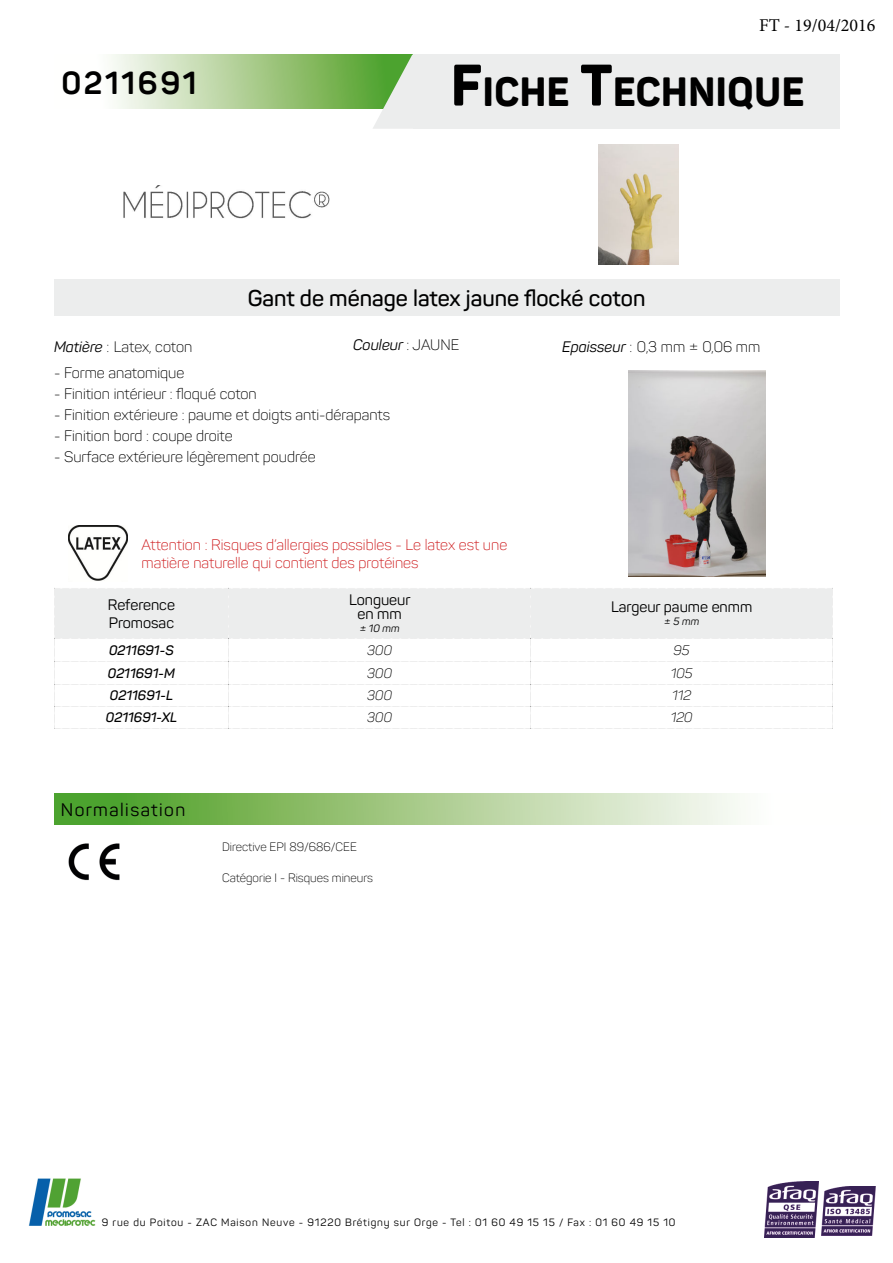
<style>
.page{position:relative;width:893px;height:1263px;background:#fff}
.page>*{position:absolute;margin:0;border:0;box-sizing:border-box;transform-origin:0 0}
.t1{font:800 40.35px "Panton";letter-spacing:.015em;color:#000;scale:.96 1}
.t2{font:700 31.5px "Panton";letter-spacing:.08em;color:#000}
.t3{font:600 22.5px "Panton";color:#000}
.t4{font:18px "Panton";letter-spacing:.08em;color:#000}
.t5{font:18px "Minion Pro";color:#000}
.t6{font:300 15px "Panton";color:#000}
.t7{font:300 15px/18px "Panton";color:#cd1719}
.t8{font:15px/18px "Panton";color:#000}
.t9{font:italic 15px "Panton";color:#000}
.t10{font:italic 600 13.5px "Panton";color:#000}
.t11{font:italic 300 13.5px "Panton";color:#000}
.t12{font:300 12px "Panton";color:#000}
.t13{font:10.5px "Panton";letter-spacing:.08em;color:#000}
.t14{font:italic 10.5px "Panton";color:#000}
.s1{font-size:57.6px}
.s2{font-weight:400;font-style:italic}
.s3{font-weight:300;font-style:normal}
</style>
<div class="page">
<div style="left:413px;top:54px;width:426px;height:75px;background:#eceded"></div>
<svg style="left:111px;top:54px;width:261px;height:55px"></svg>
<svg style="left:372px;top:54px;width:41px;height:75px"></svg>
<img style="left:28px;top:1178px;width:68px;height:48px">
<img style="left:764px;top:1182px;width:54px;height:55px">
<img style="left:821px;top:1186px;width:54px;height:50px">
<div style="left:54px;top:794px;width:826px;height:31px;background:linear-gradient(to right,#489b1e,#fff)"></div>
<div style="left:54px;top:279px;width:785px;height:37px;background:#eceded"></div>
<img style="left:123px;top:185px;width:207px;height:34px">
<svg style="left:54px;top:588px;width:779px;height:141px"></svg>
<img style="left:68px;top:843px;width:52px;height:38px">
<img style="left:68px;top:525px;width:60px;height:56px">
<img style="left:598px;top:144px;width:80px;height:120px">
<img style="left:628px;top:370px;width:137px;height:206px">
<h2 class="t2" style="left:61px;top:65px;width:137px">0211691</h2>
<p class="t5" style="left:759px;top:15px;width:118px">FT - 19/04/2016</p>
<h1 class="t1" style="left:451px;top:76px;width:369px"><span class="s1">F</span>ICHE <span class="s1">T</span>ECHNIQUE</h1>
<h3 class="t3" style="left:248px;top:289px;width:399px">Gant de ménage latex jaune flocké coton</h3>
<p class="t6" style="left:54px;top:341px;width:140px"><span class="s2">Matière</span> : Latex, coton</p>
<p class="t9" style="left:353px;top:339px;width:108px">Couleur <span class="s3">: JAUNE</span></p>
<p class="t6" style="left:54px;top:367px;width:132px">- Forme anatomique</p>
<p class="t6" style="left:54px;top:388px;width:204px">- Finition intérieur : floqué coton</p>
<p class="t6" style="left:54px;top:409px;width:337px">- Finition extérieure : paume et doigts anti-dérapants</p>
<p class="t6" style="left:54px;top:430px;width:180px">- Finition bord : coupe droite</p>
<p class="t6" style="left:54px;top:451px;width:263px">- Surface extérieure légèrement poudrée</p>
<p class="t7" style="left:142px;top:537px;width:367px">Attention : Risques d’allergies possibles - Le latex est une matière naturelle qui contient des protéines</p>
<p class="t8" style="left:108px;top:597px;width:69px">Reference<br>Promosac</p>
<p class="t8" style="left:349px;top:595px;width:63px;line-height:13.5px;text-align:center">Longueur en mm</p>
<p class="t14" style="left:360px;top:624px;width:41px">± 10 mm</p>
<p class="t6" style="left:562px;top:341px;width:199px"><span class="s2">Epaisseur</span> : 0,3 mm ± 0,06 mm</p>
<p class="t8" style="left:611px;top:599px;width:143px">Largeur paume enmm</p>
<p class="t14" style="left:664px;top:618px;width:36px">± 5 mm</p>
<p class="t10" style="left:109px;top:642px;width:66px">0211691-S</p>
<p class="t11" style="left:367px;top:645px;width:26px">300</p>
<p class="t11" style="left:673px;top:645px;width:18px">95</p>
<p class="t10" style="left:108px;top:665px;width:69px">0211691-M</p>
<p class="t11" style="left:367px;top:668px;width:26px">300</p>
<p class="t11" style="left:670px;top:668px;width:23px">105</p>
<p class="t10" style="left:110px;top:688px;width:65px">0211691-L</p>
<p class="t11" style="left:367px;top:690px;width:26px">300</p>
<p class="t11" style="left:672px;top:690px;width:21px">112</p>
<p class="t10" style="left:106px;top:710px;width:73px">0211691-XL</p>
<p class="t11" style="left:367px;top:712px;width:26px">300</p>
<p class="t11" style="left:670px;top:712px;width:23px">120</p>
<p class="t4" style="left:61px;top:803px;width:126px">Normalisation</p>
<p class="t12" style="left:222px;top:842px;width:136px">Directive EPI 89/686/CEE</p>
<p class="t12" style="left:222px;top:873px;width:153px">Catégorie I - Risques mineurs</p>
<p class="t13" style="left:102px;top:1218px;width:575px">9 rue du Poitou - ZAC Maison Neuve - 91220 Brétigny sur Orge - Tel : 01 60 49 15 15 / Fax : 01 60 49 15 10</p>
</div>
